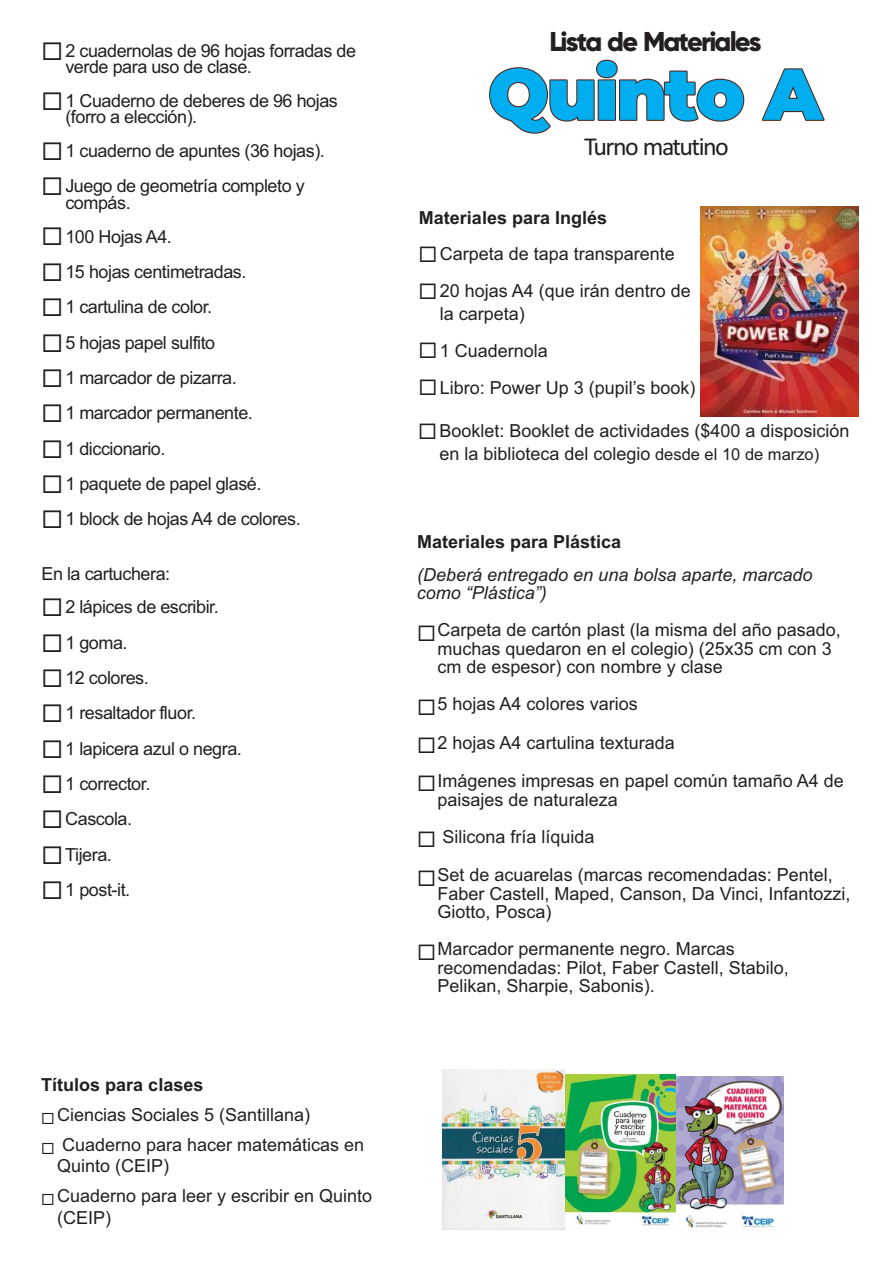
<style>
.page{position:relative;width:893px;height:1263px;background:#fff}
.page>*{position:absolute;margin:0;border:0;box-sizing:border-box;transform-origin:0 0}
.t1{font:900 72px "Montserrat";letter-spacing:-.03em;color:#00aeef}
.t2{font:800 27.15px "Gilroy";letter-spacing:-.07em;color:#231f20}
.t3{font:25.95px "Calibri";letter-spacing:-.06em;color:#231f20}
.t4{font:18px/18.5px "Arial";color:#231f20}
.t5{font:18px/16.6px "Arial";letter-spacing:-.025em;color:#231f20}
.t6{font:700 18px "Arial";color:#231f20}
.t7{font:italic 18px/18.1px "Arial";color:#231f20}
.s1{font-size:16.5px}
</style>
<div class="page">
<img style="left:676px;top:1076px;width:108px;height:152px">
<img style="left:564px;top:1075px;width:112px;height:154px">
<img style="left:442px;top:1069px;width:122px;height:161px">
<img style="left:701px;top:206px;width:158px;height:210px">
<p class="t5" style="left:65px;top:44px;width:292px;text-indent:-24px">◻2 cuadernolas de 96 hojas forradas de verde para uso de clase.</p>
<p class="t5" style="left:65px;top:94px;width:274px;text-indent:-24px">◻1 Cuaderno de deberes de 96 hojas (forro a elección).</p>
<p class="t5" style="left:41px;top:144px;width:285px">◻1 cuaderno de apuntes (36 hojas).</p>
<p class="t5" style="left:65px;top:179px;width:241px;text-indent:-24px">◻Juego de geometría completo y compás.</p>
<p class="t5" style="left:41px;top:230px;width:132px">◻100 Hojas A4.</p>
<p class="t5" style="left:41px;top:265px;width:207px">◻15 hojas centimetradas.</p>
<p class="t5" style="left:41px;top:300px;width:172px">◻1 cartulina de color.</p>
<p class="t5" style="left:41px;top:336px;width:175px">◻5 hojas papel sulfito</p>
<p class="t5" style="left:41px;top:371px;width:197px">◻1 marcador de pizarra.</p>
<p class="t5" style="left:41px;top:406px;width:213px">◻1 marcador permanente.</p>
<p class="t5" style="left:41px;top:442px;width:126px">◻1 diccionario.</p>
<p class="t5" style="left:41px;top:477px;width:222px">◻1 paquete de papel glasé.</p>
<p class="t5" style="left:41px;top:512px;width:261px">◻1 block de hojas A4 de colores.</p>
<p class="t5" style="left:41px;top:567px;width:130px">En la cartuchera:</p>
<p class="t5" style="left:41px;top:600px;width:179px">◻2 lápices de escribir.</p>
<p class="t4" style="left:41px;top:635px;width:88px">◻1 goma.</p>
<p class="t5" style="left:41px;top:671px;width:109px">◻12 colores.</p>
<p class="t5" style="left:41px;top:706px;width:156px">◻1 resaltador fluor.</p>
<p class="t5" style="left:41px;top:742px;width:202px">◻1 lapicera azul o negra.</p>
<p class="t5" style="left:41px;top:777px;width:110px">◻1 corrector.</p>
<p class="t5" style="left:41px;top:812px;width:92px">◻Cascola.</p>
<p class="t4" style="left:41px;top:847px;width:72px">◻Tijera.</p>
<p class="t4" style="left:41px;top:882px;width:90px">◻1 post-it.</p>
<p class="t6" style="left:41px;top:1078px;width:164px">Títulos para clases</p>
<p class="t4" style="left:41px;top:1107px;width:270px">◻Ciencias Sociales 5 (Santillana)</p>
<p class="t4" style="left:57px;top:1136px;width:309px;line-height:21.3px;text-indent:-16px">◻ Cuaderno para hacer matemáticas en<br>Quinto (CEIP)</p>
<p class="t4" style="left:57px;top:1187px;width:317px;line-height:21.3px;text-indent:-16px">◻Cuaderno para leer y escribir en Quinto (CEIP)</p>
<h2 class="t2" style="left:549px;top:29px;width:214px">Lista de Materiales</h2>
<h1 class="t1" style="left:488px;top:50px;width:336px">Quinto A</h1>
<h3 class="t3" style="left:584px;top:136px;width:146px">Turno matutino</h3>
<p class="t6" style="left:419px;top:211px;width:190px">Materiales para Inglés</p>
<p class="t4" style="left:419px;top:246px;width:258px">◻Carpeta de tapa transparente</p>
<p class="t4" style="left:440px;top:281px;width:253px;line-height:23.1px;text-indent:-21px">◻20 hojas A4 (que irán dentro de la carpeta)</p>
<p class="t4" style="left:419px;top:343px;width:131px">◻1 Cuadernola</p>
<p class="t4" style="left:419px;top:380px;width:279px">◻Libro: Power Up 3 (pupil’s book)</p>
<p class="t4" style="left:418px;top:421px;width:433px;line-height:23.1px;text-align:center">◻Booklet: Booklet de actividades ($400 a disposición en la biblioteca del colegio <span class="s1">desde el 10 de marzo)</span></p>
<p class="t6" style="left:417px;top:535px;width:206px">Materiales para Plástica</p>
<p class="t7" style="left:417px;top:567px;width:397px">(Deberá entregado en una bolsa aparte, marcado como “Plástica”)</p>
<p class="t4" style="left:438px;top:622px;width:405px;text-indent:-20px">◻Carpeta de cartón plast (la misma del año pasado, muchas quedaron en el colegio) (25x35 cm con 3 cm de espesor) con nombre y clase</p>
<p class="t4" style="left:417px;top:696px;width:222px">◻5 hojas A4 colores varios</p>
<p class="t4" style="left:417px;top:735px;width:259px">◻2 hojas A4 cartulina texturada</p>
<p class="t4" style="left:438px;top:773px;width:408px;text-indent:-20px">◻Imágenes impresas en papel común tamaño A4 de paisajes de naturaleza</p>
<p class="t4" style="left:417px;top:829px;width:179px">◻ Silicona fría líquida</p>
<p class="t4" style="left:438px;top:867px;width:414px;text-indent:-20px">◻Set de acuarelas (marcas recomendadas: Pentel,<br>Faber Castell, Maped, Canson, Da Vinci, Infantozzi,<br>Giotto, Posca)</p>
<p class="t4" style="left:438px;top:941px;width:353px;text-indent:-20px">◻Marcador permanente negro. Marcas recomendadas: Pilot, Faber Castell, Stabilo,<br>Pelikan, Sharpie, Sabonis).</p>
</div>
